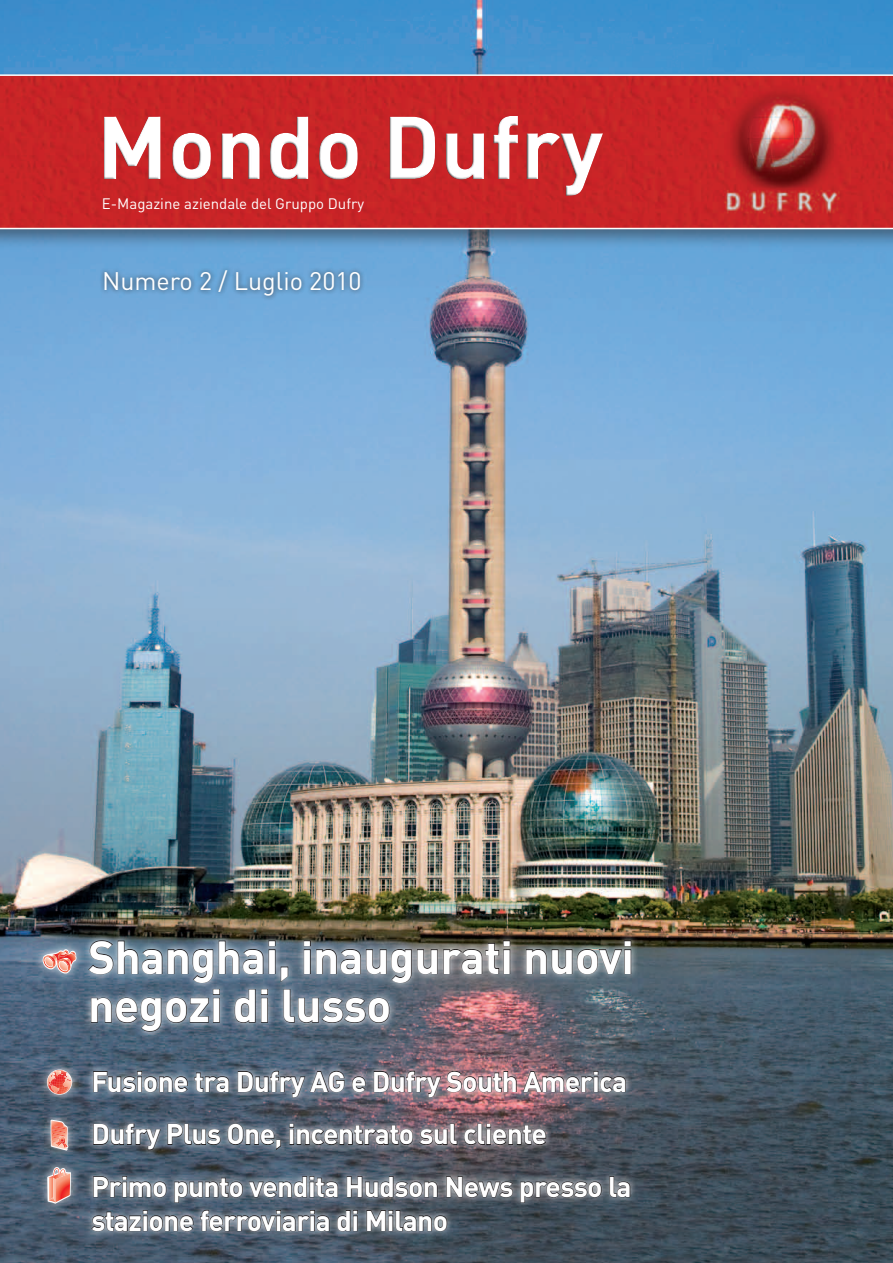
<style>
.page{position:relative;width:893px;height:1263px;background:#fff}
.page>*{position:absolute;margin:0;border:0;box-sizing:border-box;transform-origin:0 0}
.t1{font:700 87.6px "DIN";color:#fff}
.t2{font:700 45.6px/48.6px "DIN";letter-spacing:-.005em;color:#fff}
.t3{font:700 28.2px/52.7px "DIN";letter-spacing:-.02em;color:#fff}
.t4{font:25.05px "DIN";color:#fff}
.t5{font:15px "DIN";color:#fff}
</style>
<div class="page">
<img style="left:0;top:0;width:893px;height:1263px">
<div style="left:0;top:69px;width:893px;height:180px;background:#231f20;opacity:.5"></div>
<img style="left:0;top:76px;width:893px;height:152px">
<div style="left:103px;top:114px;width:502px;height:83px;background:#fff;opacity:.75"></div>
<div style="left:101px;top:114px;width:492px;height:84px;background:#231f20;opacity:.75"></div>
<hr style="left:0;top:228px;width:893px;height:1px;background:#fff">
<hr style="left:0;top:74px;width:893px;height:2px;background:#fff">
<div style="left:99px;top:265px;width:267px;height:36px;background:#231f20;opacity:.75"></div>
<div style="left:85px;top:1063px;width:548px;height:41px;background:#fff;opacity:.75"></div>
<svg style="left:93px;top:1070px;width:95px;height:23px;background:#697480"></svg>
<svg style="left:194px;top:1072px;width:36px;height:21px"></svg>
<svg style="left:237px;top:1070px;width:108px;height:28px;background:#6c7580"></svg>
<svg style="left:351px;top:1076px;width:15px;height:17px"></svg>
<img style="left:373px;top:1070px;width:253px;height:28px">
<div style="left:85px;top:1116px;width:468px;height:41px;background:#fff;opacity:.75"></div>
<svg style="left:93px;top:1123px;width:68px;height:28px;background:#626c77"></svg>
<svg style="left:167px;top:1123px;width:54px;height:22px"></svg>
<svg style="left:227px;top:1123px;width:55px;height:28px;background:#646e7b"></svg>
<svg style="left:289px;top:1123px;width:258px;height:22px;background:#716e74"></svg>
<div style="left:84px;top:1169px;width:552px;height:70px;background:#fff;opacity:.75"></div>
<svg style="left:93px;top:1176px;width:74px;height:22px;background:#68717c"></svg>
<svg style="left:174px;top:1176px;width:165px;height:27px;background:#656e7a"></svg>
<svg style="left:346px;top:1176px;width:92px;height:22px;background:#6c7078"></svg>
<svg style="left:446px;top:1176px;width:67px;height:22px"></svg>
<svg style="left:520px;top:1181px;width:82px;height:22px;background:#65696f"></svg>
<svg style="left:609px;top:1176px;width:22px;height:22px"></svg>
<svg style="left:91px;top:1210px;width:103px;height:22px;background:#69727c"></svg>
<svg style="left:200px;top:1209px;width:130px;height:23px;background:#676f79"></svg>
<svg style="left:336px;top:1209px;width:22px;height:23px"></svg>
<div style="left:353px;top:1215px;width:5px;height:16px;border:1px solid #231f20"></div>
<svg style="left:366px;top:1209px;width:82px;height:23px;background:#666c72"></svg>
<div style="left:37px;top:1060px;width:44px;height:43px;background:#fff;opacity:.75"></div>
<svg style="left:47px;top:1069px;width:25px;height:26px"></svg>
<svg style="left:47px;top:1070px;width:25px;height:24px"></svg>
<div style="left:81px;top:933px;width:556px;height:106px;background:#fff;opacity:.75"></div>
<svg style="left:525px;top:940px;width:107px;height:35px;background:#737979"></svg>
<img style="left:88px;top:940px;width:423px;height:92px">
<div style="left:33px;top:939px;width:52px;height:42px;background:#fff;opacity:.75"></div>
<svg style="left:43px;top:949px;width:34px;height:25px"></svg>
<div style="left:41px;top:1110px;width:36px;height:49px;background:#fff;opacity:.75"></div>
<svg style="left:51px;top:1119px;width:18px;height:31px"></svg>
<div style="left:38px;top:1157px;width:43px;height:54px;background:#fff;opacity:.75"></div>
<svg style="left:48px;top:1166px;width:23px;height:37px"></svg>
<h1 class="t1" style="left:97px;top:90px;width:508px">Mondo Dufry</h1>
<p class="t5" style="left:102px;top:194px;width:264px">E-Magazine aziendale del Gruppo Dufry</p>
<p class="t4" style="left:102px;top:265px;width:261px">Numero 2 / Luglio 2010</p>
<h2 class="t2" style="left:88px;top:931px;width:547px">Shanghai, inaugurati nuovi negozi di lusso</h2>
<p class="t3" style="left:91px;top:1054px;width:542px">Fusione tra Dufry AG e Dufry South America<br>Dufry Plus One, incentrato sul cliente<br>Primo punto vendita Hudson News presso la</p>
<p class="t3" style="left:91px;top:1193px;width:358px">stazione ferroviaria di Milano</p>
</div>
